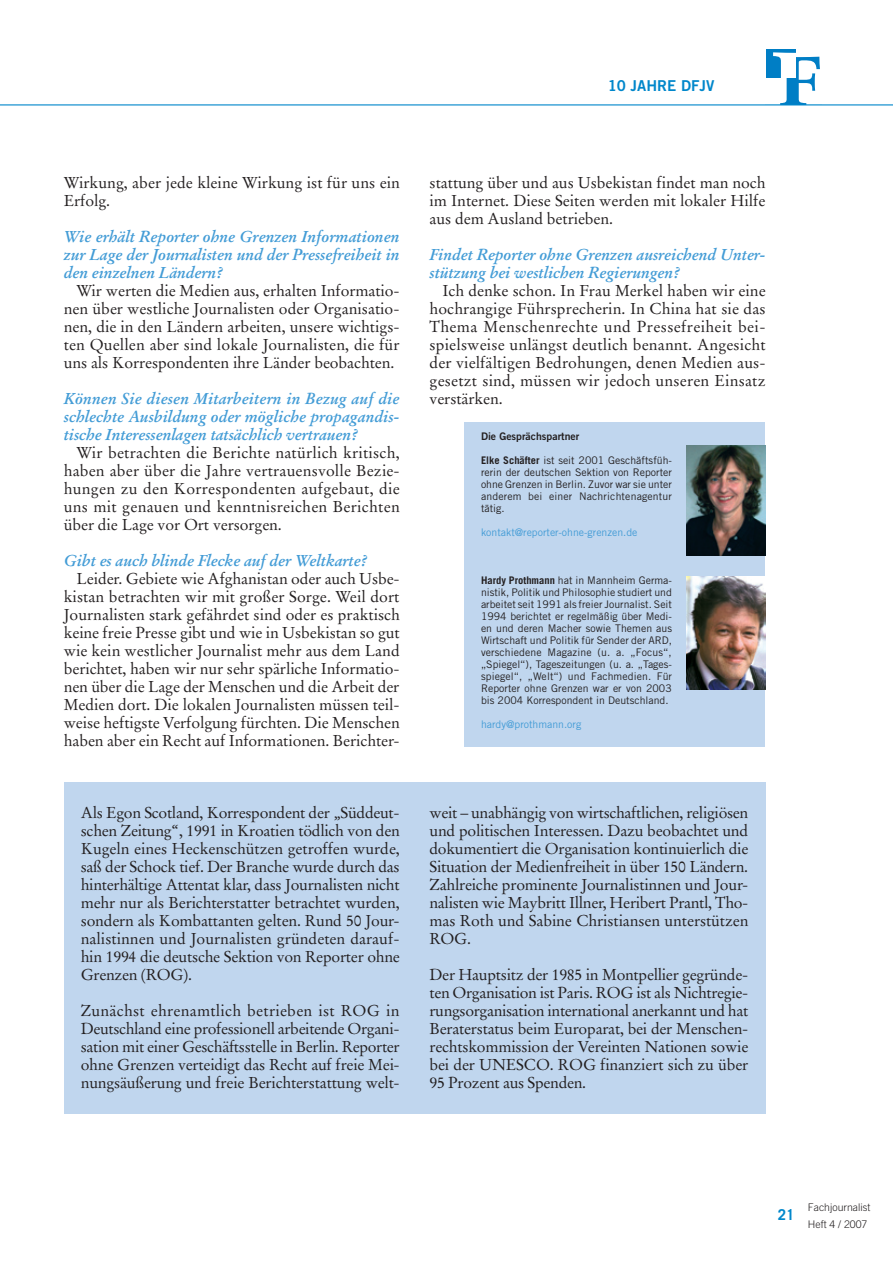
<style>
.page{position:relative;width:893px;height:1263px;background:#fff}
.page>*{position:absolute;margin:0;border:0;box-sizing:border-box;transform-origin:0 0}
.t1{font:15.75px/18px "Stempel Garamond";letter-spacing:-.005em;color:#231f20;text-align:justify}
.t2{font:italic 700 15.75px/18px "Stempel Garamond";letter-spacing:-.005em;color:#439cd6;text-align:justify}
.t3{font:15px "Trade Gothic Bold Two";color:#0087cb}
.t4{font:700 15px "Trade Gothic";color:#0087cb}
.t5{font:10.5px/12px "Trade Gothic";letter-spacing:.005em;color:#231f20;text-align:justify}
.t6{font:10.5px "Trade Gothic";color:#439cd6}
.t7{font:300 10.5px/17px "Trade Gothic";color:#231f20}
.t8{font:10.5px "Trade Gothic Bold Two";color:#231f20}
.s1{font-weight:700}
</style>
<div class="page">
<hr style="left:765px;top:105px;width:57px;height:1px;background:#0087cb">
<div style="left:766px;top:49px;width:29px;height:29px;background:#007ec5"></div>
<svg style="left:773px;top:52px;width:47px;height:52px"></svg>
<hr style="left:0;top:104px;width:893px;height:1px;background:#0087cb">
<div style="left:64px;top:782px;width:701px;height:332px;background:#c0d6ee"></div>
<div style="left:465px;top:422px;width:300px;height:324px;background:#c0d6ee"></div>
<img style="left:687px;top:446px;width:79px;height:109px">
<img style="left:687px;top:576px;width:78px;height:113px">
<p class="t3" style="left:623px;top:76px;width:94px">DFJV INTERN</p>
<p class="t3" style="left:608px;top:77px;width:108px">10 JAHRE DFJV</p>
<p class="t1" style="left:64px;top:174px;width:338px">Wirkung, aber jede kleine Wirkung ist für uns ein<br>Erfolg.</p>
<p class="t2" style="left:64px;top:228px;width:337px">Wie erhält Reporter ohne Grenzen Informationen zur Lage der Journalisten und der Pressefreiheit in den einzelnen Ländern?</p>
<p class="t1" style="left:64px;top:282px;width:337px;text-indent:13px">Wir werten die Medien aus, erhalten Informatio&shy;nen über westliche Journalisten oder Organisatio&shy;nen, die in den Ländern arbeiten, unsere wichtigs&shy;ten Quellen aber sind lokale Journalisten, die für uns als Korrespondenten ihre Länder beobachten.</p>
<p class="t2" style="left:64px;top:390px;width:337px">Können Sie diesen Mitarbeitern in Bezug auf die schlechte Ausbildung oder mögliche propagandis&shy;tische Interessenlagen tatsächlich vertrauen?</p>
<p class="t1" style="left:64px;top:444px;width:338px;text-indent:13px">Wir betrachten die Berichte natürlich kritisch, haben aber über die Jahre vertrauensvolle Bezie&shy;hungen zu den Korrespondenten aufgebaut, die uns mit genauen und kenntnisreichen Berichten über die Lage vor Ort versorgen.</p>
<p class="t2" style="left:64px;top:552px;width:305px">Gibt es auch blinde Flecke auf der Weltkarte?</p>
<p class="t1" style="left:64px;top:570px;width:338px;text-indent:13px">Leider. Gebiete wie Afghanistan oder auch Usbe&shy;kistan betrachten wir mit großer Sorge. Weil dort Journalisten stark gefährdet sind oder es praktisch keine freie Presse gibt und wie in Usbekistan so gut wie kein westlicher Journalist mehr aus dem Land berichtet, haben wir nur sehr spärliche Informatio&shy;nen über die Lage der Menschen und die Arbeit der Medien dort. Die lokalen Journalisten müssen teil&shy;weise heftigste Verfolgung fürchten. Die Menschen haben aber ein Recht auf Informationen. Berichter-</p>
<p class="t1" style="left:81px;top:804px;width:321px">Als Egon Scotland, Korrespondent der „Süddeut&shy;schen Zeitung“, 1991 in Kroatien tödlich von den Kugeln eines Heckenschützen getroffen wurde, saß der Schock tief. Der Branche wurde durch das hinterhältige Attentat klar, dass Journalisten nicht mehr nur als Berichterstatter betrachtet wurden, sondern als Kombattanten gelten. Rund 50 Jour&shy;nalistinnen und Journalisten gründeten darauf&shy;hin 1994 die deutsche Sektion von Reporter ohne Grenzen (ROG).</p>
<p class="t1" style="left:81px;top:1002px;width:320px">Zunächst ehrenamtlich betrieben ist ROG in Deutschland eine professionell arbeitende Organi&shy;sation mit einer Geschäftsstelle in Berlin. Reporter ohne Grenzen verteidigt das Recht auf freie Mei&shy;nungsäußerung und freie Berichterstattung welt-</p>
<p class="t1" style="left:430px;top:174px;width:337px">stattung über und aus Usbekistan findet man noch im Internet. Diese Seiten werden mit lokaler Hilfe aus dem Ausland betrieben.</p>
<p class="t2" style="left:430px;top:246px;width:337px">Findet Reporter ohne Grenzen ausreichend Unter&shy;stützung bei westlichen Regierungen?</p>
<p class="t1" style="left:430px;top:282px;width:338px;text-indent:13px">Ich denke schon. In Frau Merkel haben wir eine hochrangige Führsprecherin. In China hat sie das Thema Menschenrechte und Pressefreiheit bei&shy;spielsweise unlängst deutlich benannt. Angesicht der vielfältigen Bedrohungen, denen Medien aus&shy;gesetzt sind, müssen wir jedoch unseren Einsatz verstärken.</p>
<p class="t8" style="left:481px;top:430px;width:100px">Die Gesprächspartner</p>
<p class="t5" style="left:481px;top:454px;width:193px"><span class="s1">Elke Schäfter</span> ist seit 2001 Geschäftsfüh&shy;rerin der deutschen Sektion von Reporter ohne Grenzen in Berlin. Zuvor war sie unter anderem bei einer Nachrichtenagentur tätig.</p>
<p class="t6" style="left:481px;top:526px;width:158px">kontakt@reporter-ohne-grenzen.de</p>
<p class="t5" style="left:481px;top:574px;width:193px"><span class="s1">Hardy Prothmann</span> hat in Mannheim Germa&shy;nistik, Politik und Philosophie studiert und arbeitet seit 1991 als freier Journalist. Seit 1994 berichtet er regelmäßig über Medi&shy;en und deren Macher sowie Themen aus Wirtschaft und Politik für Sender der ARD, verschiedene Magazine (u. a. „Focus“, „Spiegel“), Tageszeitungen (u. a. „Tages&shy;spiegel“, „Welt“) und Fachmedien. Für Reporter ohne Grenzen war er von 2003 bis 2004 Korrespondent in Deutschland.</p>
<p class="t6" style="left:481px;top:718px;width:102px">hardy@prothmann.org</p>
<p class="t1" style="left:429px;top:804px;width:320px">weit – unabhängig von wirtschaftlichen, religiösen und politischen Interessen. Dazu beobachtet und dokumentiert die Organisation kontinuierlich die Situation der Medienfreiheit in über 150 Ländern.<br>Zahlreiche prominente Journalistinnen und Jour&shy;nalisten wie Maybritt Illner, Heribert Prantl, Tho&shy;mas Roth und Sabine Christiansen unterstützen ROG.</p>
<p class="t1" style="left:429px;top:966px;width:320px">Der Hauptsitz der 1985 in Montpellier gegründe&shy;ten Organisation ist Paris. ROG ist als Nichtregie&shy;rungsorganisation international anerkannt und hat Beraterstatus beim Europarat, bei der Menschen&shy;rechtskommission der Vereinten Nationen sowie bei der UNESCO. ROG finanziert sich zu über 95 Prozent aus Spenden.</p>
<p class="t4" style="left:778px;top:1205px;width:18px">21</p>
<p class="t7" style="left:808px;top:1198px;width:64px">Fachjournalist<br>Heft 4 / 2007</p>
</div>
